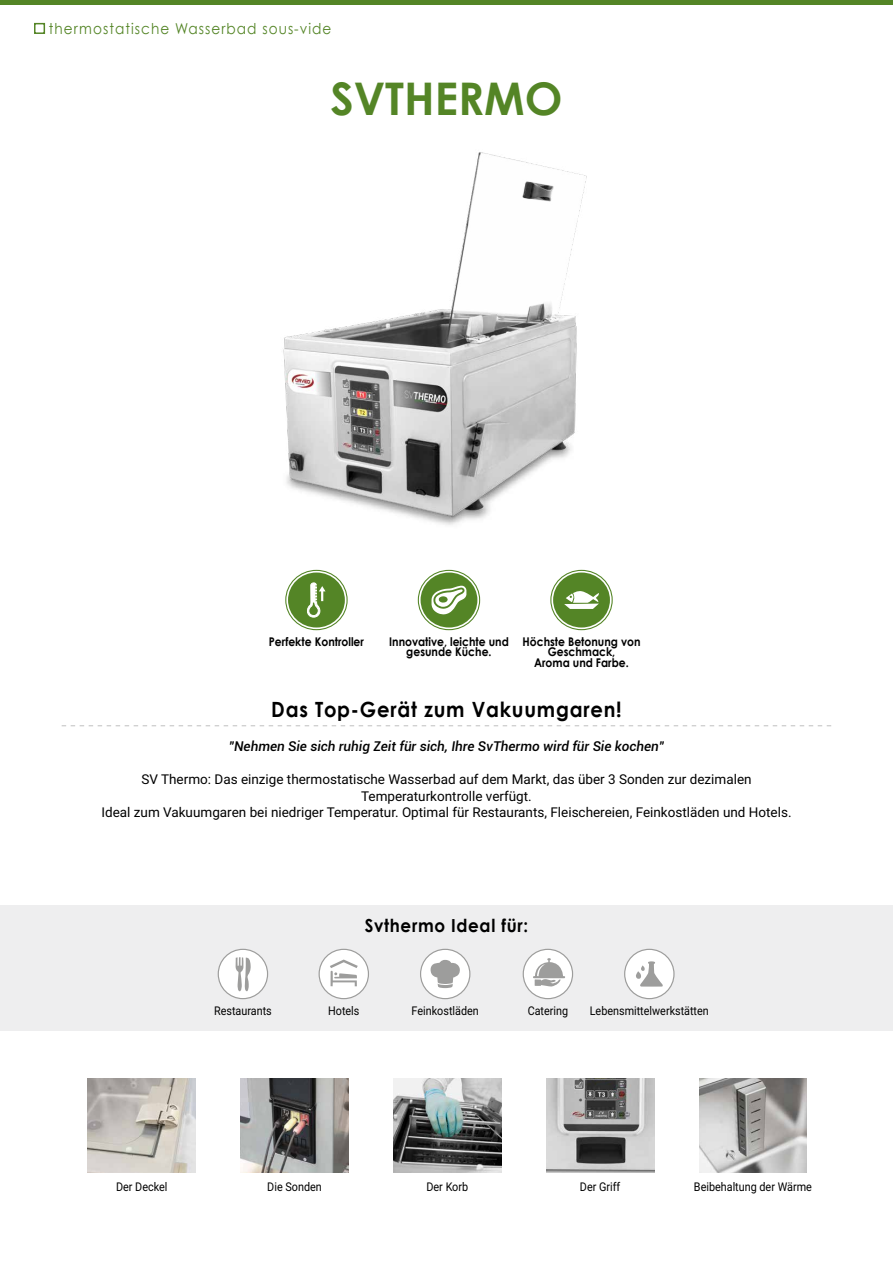
<style>
.page{position:relative;width:893px;height:1263px;background:#fff}
.page>*{position:absolute;margin:0;border:0;box-sizing:border-box;transform-origin:0 0}
.t1{font:700 45px "Century Gothic";color:#548526}
.t2{font:700 21px "Century Gothic";letter-spacing:.04em;color:#000;scale:.93 1}
.t3{font:700 18px "Century Gothic";letter-spacing:.04em;color:#000;scale:.93 1}
.t4{font:15px "Century Gothic";letter-spacing:.075em;color:#548526;scale:.91 1}
.t5{font:13.5px/16.5px "Roboto";color:#000;text-align:center}
.t6{font:italic 500 13.5px "Roboto";color:#000}
.t7{font:12px "Roboto";color:#000;scale:.9 1}
.t8{font:700 12px/10.5px "Century Gothic";color:#000;text-align:center;scale:.9 1}
</style>
<div class="page">
<div style="left:0;top:905px;width:893px;height:125px;background:#eeeeef"></div>
<div style="left:0;top:0;width:893px;height:5px;background:#548526"></div>
<div style="left:34px;top:23px;width:11px;height:11px;border:2px solid #548526"></div>
<svg style="left:62px;top:725px;width:769px;height:1px"></svg>
<div style="left:218px;top:949px;width:50px;height:50px;background:#fff;border-radius:50%"></div>
<div style="left:218px;top:949px;width:50px;height:50px;border:1px solid #9d9d9c;border-radius:50%"></div>
<svg style="left:235px;top:957px;width:16px;height:34px"></svg>
<div style="left:523px;top:949px;width:50px;height:50px;background:#fff;border-radius:50%"></div>
<div style="left:523px;top:949px;width:50px;height:50px;border:1px solid #9d9d9c;border-radius:50%"></div>
<svg style="left:533px;top:958px;width:32px;height:28px"></svg>
<div style="left:319px;top:949px;width:49px;height:50px;background:#fff;border-radius:50%"></div>
<div style="left:319px;top:949px;width:50px;height:50px;border:1px solid #9d9d9c;border-radius:50%"></div>
<div style="left:625px;top:949px;width:49px;height:50px;background:#fff;border-radius:50%"></div>
<div style="left:624px;top:949px;width:51px;height:50px;border:1px solid #9d9d9c;border-radius:50%"></div>
<div style="left:421px;top:949px;width:49px;height:50px;background:#fff;border-radius:50%"></div>
<div style="left:420px;top:949px;width:50px;height:50px;border:1px solid #9d9d9c;border-radius:50%"></div>
<div style="left:421px;top:572px;width:56px;height:55px;background:#548526;border-radius:50%"></div>
<div style="left:418px;top:570px;width:62px;height:60px;border:1px solid #548526;border-radius:50%"></div>
<div style="left:553px;top:572px;width:57px;height:55px;background:#548526;border-radius:50%"></div>
<div style="left:550px;top:570px;width:63px;height:60px;border:1px solid #548526;border-radius:50%"></div>
<div style="left:288px;top:572px;width:57px;height:55px;background:#548526;border-radius:50%"></div>
<div style="left:285px;top:570px;width:63px;height:60px;border:1px solid #548526;border-radius:50%"></div>
<svg style="left:430px;top:960px;width:30px;height:28px"></svg>
<img style="left:283px;top:152px;width:304px;height:373px">
<svg style="left:330px;top:959px;width:28px;height:27px"></svg>
<svg style="left:636px;top:961px;width:27px;height:26px"></svg>
<svg style="left:307px;top:583px;width:18px;height:34px"></svg>
<svg style="left:432px;top:586px;width:34px;height:28px"></svg>
<svg style="left:564px;top:591px;width:35px;height:18px"></svg>
<img style="left:699px;top:1078px;width:108px;height:94px">
<img style="left:546px;top:1078px;width:108px;height:94px">
<img style="left:241px;top:1078px;width:107px;height:94px">
<img style="left:393px;top:1078px;width:108px;height:94px">
<img style="left:88px;top:1078px;width:108px;height:94px">
<p class="t4" style="left:49px;top:19px;width:312px">thermostatische Wasserbad sous-vide</p>
<h1 class="t1" style="left:330px;top:71px;width:234px">SVTHERMO</h1>
<p class="t8" style="left:389px;top:636px;width:134px">Innovative, leichte und gesunde Küche.</p>
<p class="t8" style="left:523px;top:636px;width:133px">Höchste Betonung von<br>Geschmack,<br>Aroma und Farbe.</p>
<h2 class="t2" style="left:271px;top:696px;width:378px">Das Top-Gerät zum Vakuumgaren!</h2>
<p class="t8" style="left:269px;top:636px;width:107px">Perfekte Kontroller</p>
<p class="t6" style="left:229px;top:737px;width:436px">"Nehmen Sie sich ruhig Zeit für sich, Ihre SvThermo wird für Sie kochen"</p>
<p class="t5" style="left:101px;top:771px;width:692px">SV Thermo: Das einzige thermostatische Wasserbad auf dem Markt, das über 3 Sonden zur dezimalen<br>Temperaturkontrolle verfügt.<br>Ideal zum Vakuumgaren bei niedriger Temperatur. Optimal für Restaurants, Fleischereien, Feinkostläden und Hotels.</p>
<h3 class="t3" style="left:365px;top:914px;width:177px">Svthermo Ideal für:</h3>
<p class="t7" style="left:214px;top:1002px;width:66px">Restaurants</p>
<p class="t7" style="left:328px;top:1002px;width:36px">Hotels</p>
<p class="t7" style="left:412px;top:1002px;width:76px">Feinkostläden</p>
<p class="t7" style="left:528px;top:1002px;width:46px">Catering</p>
<p class="t7" style="left:590px;top:1002px;width:134px">Lebensmittelwerkstätten</p>
<p class="t7" style="left:116px;top:1179px;width:59px">Der Deckel</p>
<p class="t7" style="left:267px;top:1179px;width:62px">Die Sonden</p>
<p class="t7" style="left:426px;top:1179px;width:48px">Der Korb</p>
<p class="t7" style="left:580px;top:1179px;width:46px">Der Griff</p>
<p class="t7" style="left:694px;top:1179px;width:133px">Beibehaltung der Wärme</p>
</div>
